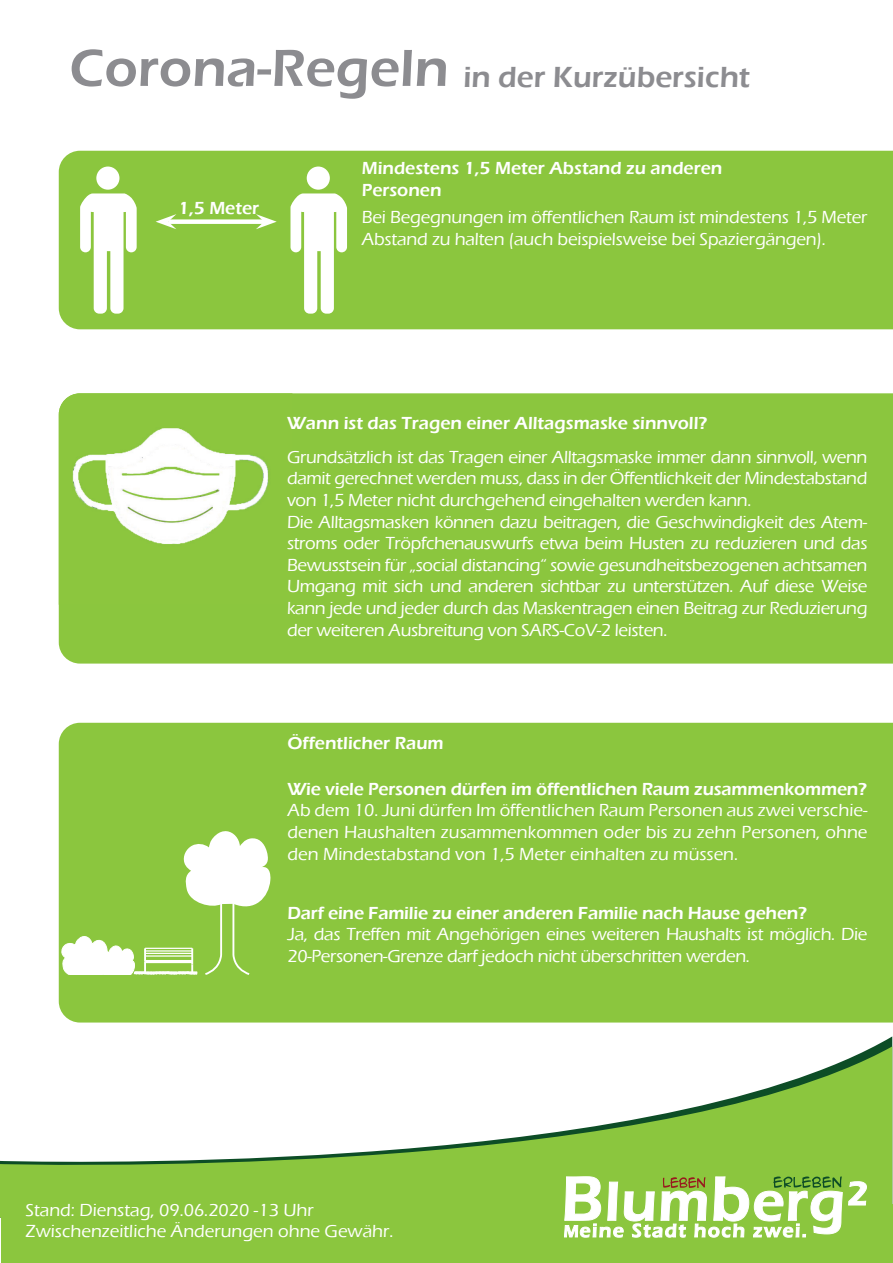
<style>
.page{position:relative;width:893px;height:1263px;background:#fff}
.page>*{position:absolute;margin:0;border:0;box-sizing:border-box;transform-origin:0 0}
.t1{font:600 54px "Eras ITC";color:#8c8c90}
.t2{font:600 30px "Eras ITC";color:#8c8c90}
.t3{font:500 18px/21.6px "Eras ITC";letter-spacing:-.02em;color:#fff}
.t4{font:600 18px/21.6px "Eras ITC";letter-spacing:-.01em;color:#fff}
.t5{font:500 18px/21.6px "Eras ITC";color:#fff}
</style>
<div class="page">
<div style="left:59px;top:151px;width:834px;height:178px;background:#8bc63e"></div>
<div style="left:96px;top:167px;width:23px;height:23px;background:#fff;border-radius:50%"></div>
<svg style="left:80px;top:193px;width:57px;height:121px"></svg>
<div style="left:307px;top:167px;width:23px;height:23px;background:#fff;border-radius:50%"></div>
<svg style="left:290px;top:193px;width:57px;height:121px"></svg>
<div style="left:168px;top:219px;width:96px;height:5px;background:#fff"></div>
<svg style="left:156px;top:214px;width:20px;height:15px"></svg>
<svg style="left:256px;top:214px;width:21px;height:15px"></svg>
<div style="left:59px;top:393px;width:834px;height:271px;background:#8bc63e"></div>
<img style="left:59px;top:393px;width:233px;height:212px">
<div style="left:59px;top:723px;width:834px;height:299px;background:#8bc63e"></div>
<svg style="left:60px;top:830px;width:211px;height:144px"></svg>
<svg style="left:0;top:1046px;width:892px;height:171px"></svg>
<div style="left:1px;top:1205px;width:892px;height:58px;background:#8bc63e"></div>
<svg style="left:564px;top:1176px;width:303px;height:61px"></svg>
<h1 class="t1" style="left:69px;top:37px;width:381px">Corona-Regeln</h1>
<h2 class="t2" style="left:463px;top:60px;width:288px">in der Kurzübersicht</h2>
<p class="t4" style="left:178px;top:197px;width:82px">1,5 Meter</p>
<p class="t4" style="left:362px;top:158px;width:362px">Mindestens 1,5 Meter Abstand zu anderen<br>Personen</p>
<p class="t3" style="left:362px;top:207px;width:507px">Bei Begegnungen im öffentlichen Raum ist mindestens 1,5 Meter<br>Abstand zu halten (auch beispielsweise bei Spaziergängen).</p>
<p class="t4" style="left:287px;top:412px;width:422px">Wann ist das Tragen einer Alltagsmaske sinnvoll?</p>
<p class="t3" style="left:287px;top:446px;width:582px">Grundsätzlich ist das Tragen einer Alltagsmaske immer dann sinnvoll, wenn damit gerechnet werden muss, dass in der Öffentlichkeit der Mindestabstand von 1,5 Meter nicht durchgehend eingehalten werden kann.<br>Die Alltagsmasken können dazu beitragen, die Geschwindigkeit des Atem&shy;stroms oder Tröpfchenauswurfs etwa beim Husten zu reduzieren und das Bewusstsein für „social distancing“ sowie gesundheitsbezogenen achtsamen Umgang mit sich und anderen sichtbar zu unterstützen. Auf diese Weise kann jede und jeder durch das Maskentragen einen Beitrag zur Reduzierung der weiteren Ausbreitung von SARS-CoV-2 leisten.</p>
<p class="t4" style="left:288px;top:732px;width:158px">Öffentlicher Raum</p>
<p class="t4" style="left:288px;top:778px;width:581px">Wie viele Personen dürfen im öffentlichen Raum zusammenkommen?</p>
<p class="t3" style="left:288px;top:800px;width:581px;text-align:justify">Ab dem 10. Juni dürfen Im öffentlichen Raum Personen aus zwei verschie&shy;denen Haushalten zusammenkommen oder bis zu zehn Personen, ohne den Mindestabstand von 1,5 Meter einhalten zu müssen.</p>
<p class="t4" style="left:288px;top:902px;width:521px">Darf eine Familie zu einer anderen Familie nach Hause gehen?</p>
<p class="t3" style="left:288px;top:923px;width:581px">Ja, das Treffen mit Angehörigen eines weiteren Haushalts ist möglich. Die<br>20-Personen-Grenze darf jedoch nicht überschritten werden.</p>
<p class="t5" style="left:26px;top:1199px;width:369px">Stand: Dienstag, 09.06.2020 -13 Uhr<br>Zwischenzeitliche Änderungen ohne Gewähr.</p>
</div>
